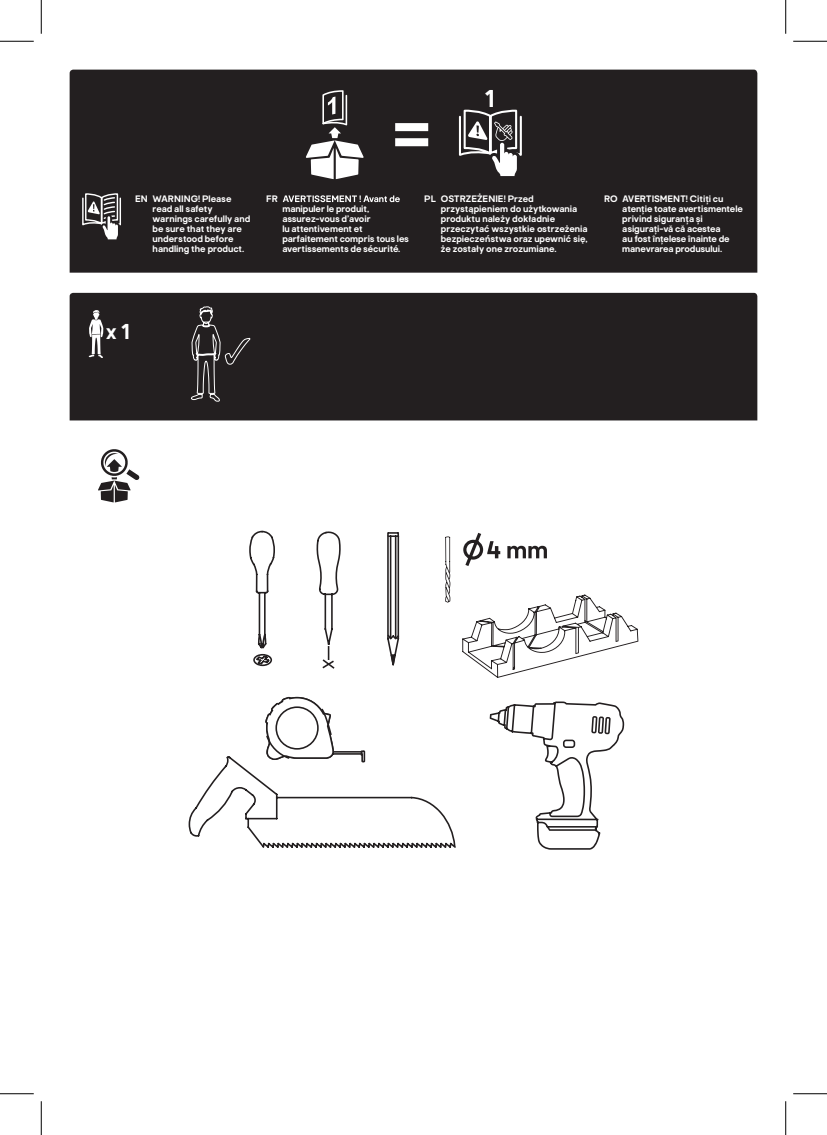
<style>
.page{position:relative;width:827px;height:1135px;background:#fff}
.page>*{position:absolute;margin:0;border:0;box-sizing:border-box;transform-origin:0 0}
.t1{font:700 24.38px "Good Home";color:#fff}
.t2{font:700 21.5px "Good Home";color:#fff}
.t3{font:700 9.38px/10px "Good Home";letter-spacing:-.01em;color:#fff}
</style>
<div class="page">
<div style="left:70px;top:293px;width:687px;height:127px;background:#231f20"></div>
<svg style="left:89px;top:310px;width:14px;height:48px"></svg>
<svg style="left:98px;top:449px;width:42px;height:53px"></svg>
<svg style="left:191px;top:306px;width:60px;height:96px;background:#393637"></svg>
<div style="left:70px;top:70px;width:687px;height:203px;background:#231f20"></div>
<svg style="left:306px;top:90px;width:58px;height:89px"></svg>
<svg style="left:395px;top:123px;width:33px;height:23px"></svg>
<svg style="left:458px;top:109px;width:65px;height:70px"></svg>
<svg style="left:81px;top:193px;width:41px;height:48px"></svg>
<svg style="left:283px;top:195px;width:117px;height:7px"></svg>
<svg style="left:249px;top:531px;width:26px;height:117px"></svg>
<svg style="left:253px;top:654px;width:19px;height:12px"></svg>
<svg style="left:316px;top:531px;width:25px;height:138px"></svg>
<svg style="left:489px;top:701px;width:135px;height:149px"></svg>
<svg style="left:387px;top:532px;width:12px;height:133px"></svg>
<svg style="left:445px;top:536px;width:5px;height:67px"></svg>
<svg style="left:463px;top:533px;width:84px;height:33px"></svg>
<svg style="left:188px;top:697px;width:268px;height:151px"></svg>
<svg style="left:462px;top:594px;width:176px;height:84px"></svg>
<hr style="left:0;top:41px;width:34px;height:1px;background:#000">
<hr style="left:793px;top:41px;width:34px;height:1px;background:#000">
<hr style="left:0;top:1093px;width:34px;height:1px;background:#000">
<hr style="left:793px;top:1093px;width:34px;height:1px;background:#000">
<hr style="left:41px;top:0;width:1px;height:34px;background:#000">
<hr style="left:41px;top:1101px;width:1px;height:34px;background:#000">
<hr style="left:785px;top:0;width:1px;height:34px;background:#000">
<hr style="left:785px;top:1101px;width:1px;height:34px;background:#000">
<h1 class="t1" style="left:485px;top:85px;width:11px">1</h1>
<p class="t3" style="left:282px;top:204px;width:128px">manipuler le produit, assurez-vous d’avoir<br>lu attentivement et parfaitement compris tous les avertissements de sécurité.</p>
<p class="t3" style="left:441px;top:194px;width:148px;text-indent:-17px">PL OSTRZEŻENIE! Przed przystąpieniem do użytkowania produktu należy dokładnie przeczytać wszystkie ostrzeżenia bezpieczeństwa oraz upewnić się, że zostały one zrozumiane.</p>
<p class="t3" style="left:622px;top:194px;width:122px;text-indent:-18px">RO AVERTISMENT! Citiți cu atenție toate avertismentele privind siguranța și asigurați-vă că acestea<br>au fost înțelese înainte de manevrarea produsului.</p>
<p class="t3" style="left:153px;top:194px;width:99px;text-indent:-17px">EN WARNING! Please read all safety warnings carefully and be sure that they are understood before handling the product.</p>
<p class="t3" style="left:266px;top:194px;width:13px">FR</p>
<h2 class="t2" style="left:106px;top:319px;width:26px">x 1</h2>
</div>
